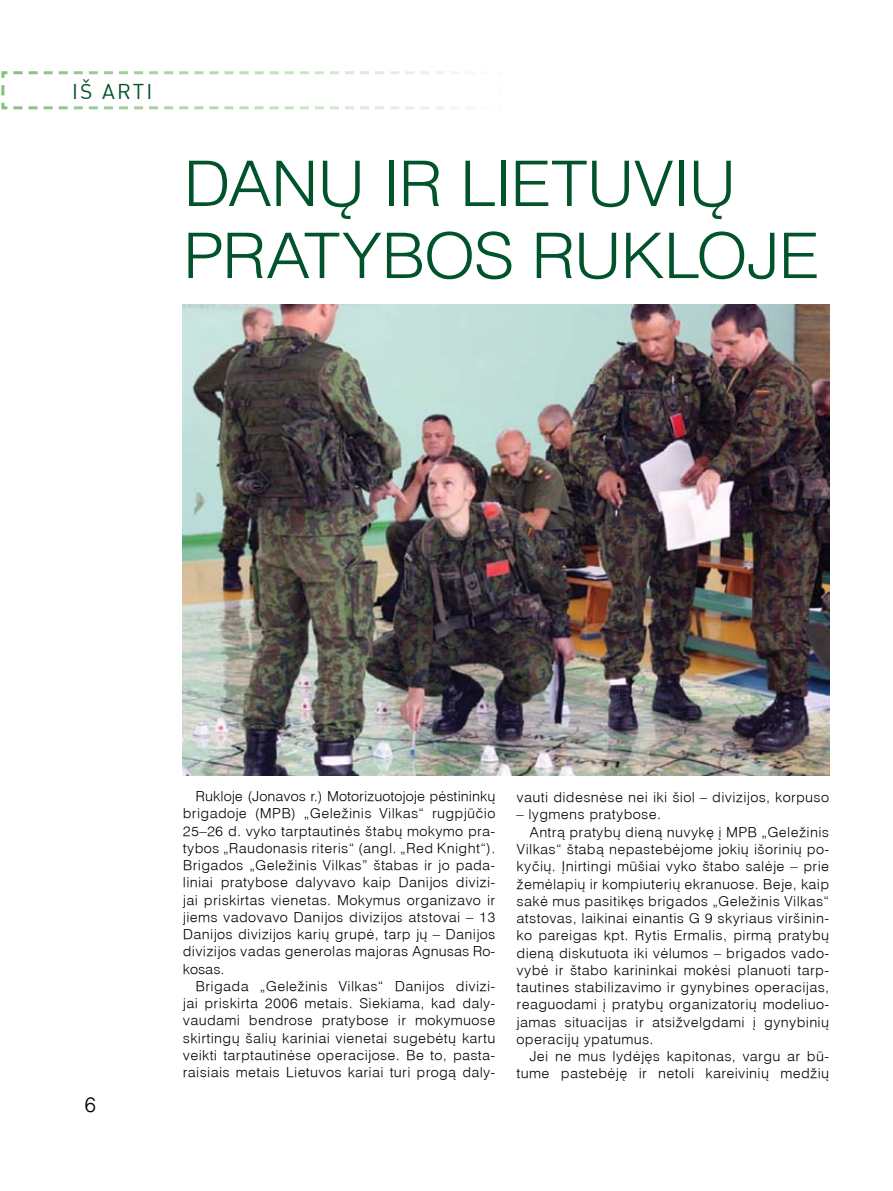
<style>
.page{position:relative;width:893px;height:1191px;background:#fff}
.page>*{position:absolute;margin:0;border:0;box-sizing:border-box;transform-origin:0 0}
.t1{font:300 63px/72px "Helvetica LT";letter-spacing:-.03em;color:#00532a;scale:1.07 1}
.t2{font:24px "Monospace LT";color:#fff}
.t3{font:21px "DIN Alt LT";letter-spacing:.1em;color:#005229}
.t4{font:300 13.5px/17.2px "Helvetica LT";letter-spacing:.02em;color:#000;text-align:justify;scale:1.07 1}
</style>
<div class="page">
<svg style="left:1px;top:71px;width:473px;height:39px"></svg>
<img style="left:183px;top:304px;width:646px;height:471px">
<h3 class="t3" style="left:72px;top:79px;width:82px">iš arti</h3>
<h1 class="t1" style="left:183px;top:147px;width:597px">Danų ir lietuvių pratybos Rukloj e</h1>
<h2 class="t2" style="left:64px;top:1096px;width:34px">6 <sup>6</sup></h2>
<p class="t4" style="left:183px;top:787px;width:294px;text-indent:13px">Rukloje (Jonavos r.) Motorizuotojoje pėstininkų brigadoje (MPB) „Geležinis Vilkas“ rugpjūčio 25–26 d. vyko tarptautinės štabų mokymo pra&shy;tybos „Raudonasis riteris“ (angl. „Red Knight“).<br>Brigados „Geležinis Vilkas” štabas ir jo pada&shy;liniai pratybose dalyvavo kaip Danijos divizi&shy;jai priskirtas vienetas. Mokymus organizavo ir jiems vadovavo Danijos divizijos atstovai – 13<br>Danijos divizijos karių grupė, tarp jų – Danijos divizijos vadas generolas majoras Agnusas Ro&shy;kosas.</p>
<p class="t4" style="left:183px;top:977px;width:294px;text-indent:13px">Brigada „Geležinis Vilkas“ Danijos divizi&shy;jai priskirta 2006 metais. Siekiama, kad daly&shy;vaudami bendrose pratybose ir mokymuose skirtingų šalių kariniai vienetai sugebėtų kartu veikti tarptautinėse operacijose. Be to, pasta&shy;raisiais metais Lietuvos kariai turi progą daly-</p>
<p class="t4" style="left:517px;top:788px;width:294px">vauti didesnėse nei iki šiol – divizijos, korpuso</p>
<p class="t4" style="left:517px;top:806px;width:136px">– lygmens pratybose.</p>
<p class="t4" style="left:529px;top:823px;width:282px">Antrą pratybų dieną nuvykę į MPB „Geležinis</p>
<p class="t4" style="left:517px;top:840px;width:294px">Vilkas“ štabą nepastebėjome jokių išorinių po-</p>
<p class="t4" style="left:517px;top:857px;width:294px">kyčių. Įnirtingi mūšiai vyko štabo salėje – prie</p>
<p class="t4" style="left:517px;top:875px;width:294px">žemėlapių ir kompiuterių ekranuose. Beje, kaip</p>
<p class="t4" style="left:517px;top:892px;width:294px">sakė mus pasitikęs brigados „Geležinis Vilkas“</p>
<p class="t4" style="left:517px;top:909px;width:294px">atstovas, laikinai einantis G 9 skyriaus viršinin-</p>
<p class="t4" style="left:517px;top:926px;width:294px">ko pareigas kpt. Rytis Ermalis, pirmą pratybų</p>
<p class="t4" style="left:517px;top:944px;width:294px">dieną diskutuota iki vėlumos – brigados vado-</p>
<p class="t4" style="left:517px;top:961px;width:294px">vybė ir štabo karininkai mokėsi planuoti tarp-</p>
<p class="t4" style="left:517px;top:978px;width:294px">tautines stabilizavimo ir gynybines operacijas,</p>
<p class="t4" style="left:517px;top:995px;width:294px">reaguodami į pratybų organizatorių modeliuo-</p>
<p class="t4" style="left:517px;top:1013px;width:294px">jamas situacijas ir atsižvelgdami į gynybinių</p>
<p class="t4" style="left:517px;top:1030px;width:129px">operacijų ypatumus.</p>
<p class="t4" style="left:529px;top:1047px;width:282px">Jei ne mus lydėjęs kapitonas, vargu ar bū-</p>
<p class="t4" style="left:517px;top:1064px;width:294px">tume pastebėję ir netoli kareivinių medžių</p>
</div>
